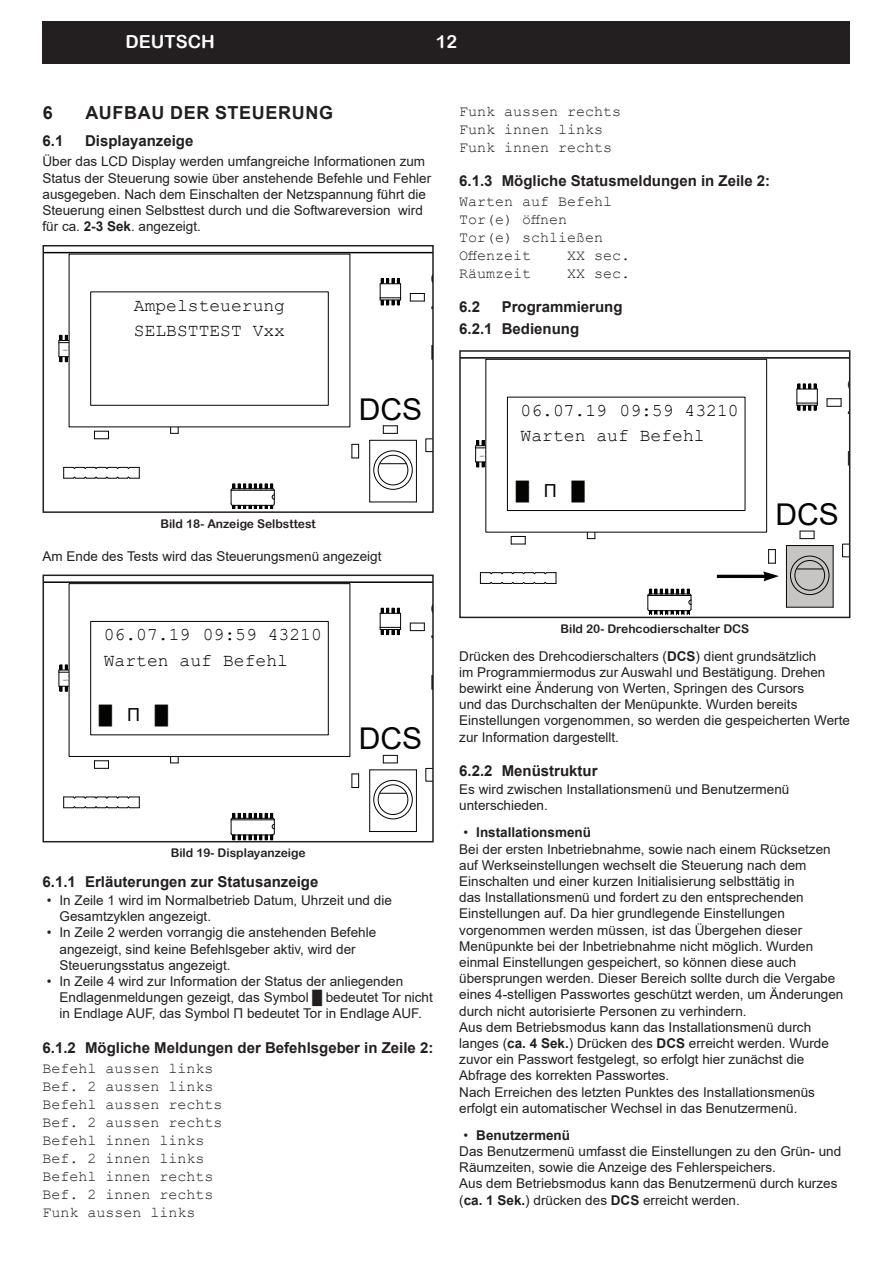
<style>
.page{position:relative;width:893px;height:1263px;background:#fff}
.page>*{position:absolute;margin:0;border:0;box-sizing:border-box;transform-origin:0 0}
.t1{font:30px "Arial";color:#040503}
.t2{font:18px/25.5px "Courier New";color:#040503}
.t3{font:700 18px "Arial";letter-spacing:.035em;color:#231f20}
.t4{font:18px "Arial Rounded MT Bold";color:#fff}
.t5{font:18px "Arial";color:#040503}
.t6{font:15px/18px "Courier New";color:#231f20}
.t7{font:700 15px/22.2px "Arial";color:#231f20}
.t8{font:13.5px/16.2px "Arial";color:#231f20}
.t9{font:12px "Arial Rounded MT Bold";color:#231f20}
.t10{font:7.5px "Tahoma Standard";letter-spacing:.015em;color:#040503}
.s1{font-weight:700}
</style>
<div class="page">
<div style="left:43px;top:21px;width:807px;height:43px;background:#231f20"></div>
<svg style="left:46px;top:251px;width:385px;height:252px"></svg>
<svg style="left:383px;top:425px;width:15px;height:9px"></svg>
<svg style="left:170px;top:427px;width:9px;height:7px"></svg>
<svg style="left:410px;top:293px;width:15px;height:9px"></svg>
<hr style="left:370px;top:502px;width:46px;height:1px;background:#040503">
<hr style="left:416px;top:440px;width:1px;height:62px;background:#040503">
<hr style="left:370px;top:440px;width:46px;height:1px;background:#040503">
<hr style="left:369px;top:440px;width:1px;height:62px;background:#040503">
<svg style="left:380px;top:463px;width:26px;height:1px"></svg>
<div style="left:373px;top:450px;width:40px;height:40px;border:1px solid #040503;border-radius:50%"></div>
<div style="left:378px;top:455px;width:30px;height:30px;border:1px solid #040503;border-radius:50%"></div>
<svg style="left:94px;top:431px;width:15px;height:8px"></svg>
<svg style="left:352px;top:444px;width:7px;height:15px"></svg>
<svg style="left:63px;top:466px;width:77px;height:13px"></svg>
<svg style="left:58px;top:335px;width:11px;height:27px"></svg>
<svg style="left:230px;top:484px;width:45px;height:25px"></svg>
<svg style="left:380px;top:279px;width:21px;height:26px"></svg>
<div style="left:69px;top:254px;width:281px;height:173px;background:#fff"></div>
<div style="left:90px;top:291px;width:239px;height:115px;border:1px solid #040503"></div>
<svg style="left:425px;top:438px;width:6px;height:14px"></svg>
<div style="left:43px;top:245px;width:391px;height:268px;border:2px solid #231f20"></div>
<svg style="left:46px;top:581px;width:385px;height:251px"></svg>
<svg style="left:383px;top:755px;width:15px;height:9px"></svg>
<svg style="left:170px;top:757px;width:9px;height:7px"></svg>
<svg style="left:410px;top:623px;width:15px;height:8px"></svg>
<hr style="left:370px;top:831px;width:46px;height:1px;background:#040503">
<hr style="left:416px;top:770px;width:1px;height:61px;background:#040503">
<hr style="left:370px;top:769px;width:46px;height:1px;background:#040503">
<hr style="left:369px;top:770px;width:1px;height:61px;background:#040503">
<svg style="left:380px;top:793px;width:26px;height:1px"></svg>
<div style="left:373px;top:780px;width:40px;height:39px;border:1px solid #040503;border-radius:50%"></div>
<div style="left:378px;top:784px;width:30px;height:31px;border:1px solid #040503;border-radius:50%"></div>
<svg style="left:94px;top:760px;width:15px;height:9px"></svg>
<svg style="left:352px;top:774px;width:7px;height:14px"></svg>
<svg style="left:63px;top:796px;width:77px;height:13px"></svg>
<svg style="left:58px;top:665px;width:11px;height:26px"></svg>
<svg style="left:230px;top:813px;width:45px;height:26px"></svg>
<svg style="left:380px;top:608px;width:21px;height:27px"></svg>
<div style="left:69px;top:584px;width:281px;height:172px;background:#fff"></div>
<div style="left:69px;top:583px;width:281px;height:174px;border:1px solid #040503"></div>
<div style="left:90px;top:621px;width:239px;height:114px;border:1px solid #040503"></div>
<svg style="left:425px;top:768px;width:6px;height:13px"></svg>
<div style="left:43px;top:574px;width:391px;height:268px;border:2px solid #231f20"></div>
<svg style="left:462px;top:357px;width:385px;height:251px"></svg>
<svg style="left:800px;top:531px;width:15px;height:8px"></svg>
<svg style="left:587px;top:532px;width:9px;height:7px"></svg>
<svg style="left:827px;top:398px;width:15px;height:9px"></svg>
<hr style="left:786px;top:607px;width:47px;height:1px;background:#040503">
<hr style="left:833px;top:545px;width:1px;height:62px;background:#040503">
<hr style="left:786px;top:545px;width:47px;height:1px;background:#040503">
<hr style="left:786px;top:545px;width:1px;height:62px;background:#040503">
<svg style="left:797px;top:569px;width:25px;height:1px"></svg>
<div style="left:790px;top:556px;width:39px;height:39px;border:1px solid #040503;border-radius:50%"></div>
<div style="left:794px;top:560px;width:31px;height:30px;border:1px solid #040503;border-radius:50%"></div>
<svg style="left:511px;top:536px;width:15px;height:9px"></svg>
<svg style="left:768px;top:549px;width:8px;height:15px"></svg>
<svg style="left:480px;top:572px;width:77px;height:12px"></svg>
<svg style="left:475px;top:437px;width:10px;height:81px"></svg>
<svg style="left:647px;top:589px;width:45px;height:25px"></svg>
<svg style="left:796px;top:384px;width:22px;height:26px"></svg>
<div style="left:486px;top:359px;width:281px;height:173px;background:#fff"></div>
<div style="left:485px;top:359px;width:282px;height:173px;border:1px solid #040503"></div>
<div style="left:507px;top:397px;width:238px;height:114px;border:1px solid #040503"></div>
<svg style="left:842px;top:544px;width:5px;height:13px"></svg>
<svg style="left:717px;top:571px;width:62px;height:10px"></svg>
<div style="left:459px;top:350px;width:391px;height:268px;border:2px solid #231f20"></div>
<h2 class="t4" style="left:125px;top:31px;width:91px">DEUTSCH</h2>
<h2 class="t4" style="left:436px;top:31px;width:23px">12</h2>
<h2 class="t3" style="left:43px;top:100px;width:12px">6</h2>
<h2 class="t3" style="left:85px;top:100px;width:249px">AUFBAU DER STEUERUNG</h2>
<p class="t7" style="left:43px;top:130px;width:22px">6.1</p>
<p class="t7" style="left:85px;top:130px;width:110px">Displayanzeige</p>
<p class="t8" style="left:43px;top:153px;width:390px">Über das LCD Display werden umfangreiche Informationen zum Status der Steuerung sowie über anstehende Befehle und Fehler ausgegeben. Nach dem Einschalten der Netzspannung führt die Steuerung einen Selbsttest durch und die Softwareversion wird für ca. <span class="s1">2-3 Sek</span>. angezeigt.</p>
<h2 class="t2" style="left:134px;top:292px;width:153px">Ampelsteuerung<br>SELBSTTEST Vxx</h2>
<h1 class="t1" style="left:359px;top:388px;width:65px">DCS</h1>
<p class="t9" style="left:160px;top:516px;width:157px">Bild 18- Anzeige Selbsttest</p>
<p class="t8" style="left:43px;top:548px;width:340px">Am Ende des Tests wird das Steuerungsmenü angezeigt</p>
<h2 class="t2" style="left:104px;top:621px;width:220px">06.07.19 09:59 43210<br>Warten auf Befehl</h2>
<h2 class="t5" style="left:99px;top:702px;width:70px">█Π█</h2>
<p class="t10" style="left:111px;top:654px;width:14px">C60</p>
<p class="t10" style="left:92px;top:717px;width:11px">Q1</p>
<h1 class="t1" style="left:359px;top:718px;width:65px">DCS</h1>
<p class="t9" style="left:171px;top:846px;width:136px">Bild 19- Displayanzeige</p>
<p class="t7" style="left:43px;top:870px;width:277px">6.1.1 Erläuterungen zur Statusanzeige</p>
<p class="t8" style="left:60px;top:892px;width:334px;text-indent:-13px">• In Zeile 1 wird im Normalbetrieb Datum, Uhrzeit und die<br>Gesamtzyklen angezeigt.</p>
<p class="t8" style="left:60px;top:924px;width:318px;text-indent:-13px">• In Zeile 2 werden vorrangig die anstehenden Befehle angezeigt, sind keine Befehlsgeber aktiv, wird der<br>Steuerungsstatus angezeigt.</p>
<p class="t8" style="left:60px;top:973px;width:375px;text-indent:-13px">• In Zeile 4 wird zur Information der Status der anliegenden<br>Endlagenmeldungen gezeigt, das Symbol █ bedeutet Tor nicht in Endlage AUF, das Symbol Π bedeutet Tor in Endlage AUF.</p>
<p class="t7" style="left:43px;top:1036px;width:392px">6.1.2 Mögliche Meldungen der Befehlsgeber in Zeile 2:</p>
<p class="t6" style="left:43px;top:1058px;width:182px">Befehl aussen links<br>Bef. 2 aussen links<br>Befehl aussen rechts<br>Bef. 2 aussen rechts<br>Befehl innen links<br>Bef. 2 innen links<br>Befehl innen rechts<br>Bef. 2 innen rechts<br>Funk aussen links</p>
<p class="t6" style="left:459px;top:101px;width:163px">Funk aussen rechts<br>Funk innen links<br>Funk innen rechts</p>
<p class="t7" style="left:459px;top:169px;width:312px">6.1.3 Mögliche Statusmeldungen in Zeile 2:</p>
<p class="t6" style="left:459px;top:192px;width:154px">Warten auf Befehl<br>Tor(e) öffnen<br>Tor(e) schließen<br>Offenzeit</p>
<p class="t6" style="left:567px;top:246px;width:64px">XX sec.</p>
<p class="t6" style="left:459px;top:264px;width:73px">Räumzeit</p>
<p class="t6" style="left:567px;top:264px;width:64px">XX sec.</p>
<p class="t7" style="left:459px;top:296px;width:22px">6.2</p>
<p class="t7" style="left:459px;top:296px;width:165px;text-indent:43px">Programmierung<br>6.2.1 Bedienung</p>
<h2 class="t2" style="left:520px;top:397px;width:220px">06.07.19 09:59 43210<br>Warten auf Befehl</h2>
<h2 class="t5" style="left:516px;top:478px;width:70px">█Π█</h2>
<p class="t10" style="left:528px;top:429px;width:14px">C60</p>
<p class="t10" style="left:509px;top:493px;width:11px">Q1</p>
<h1 class="t1" style="left:775px;top:494px;width:65px">DCS</h1>
<p class="t9" style="left:560px;top:621px;width:190px">Bild 20- Drehcodierschalter DCS</p>
<p class="t8" style="left:459px;top:648px;width:392px">Drücken des Drehcodierschalters (<span class="s1">DCS</span>) dient grundsätzlich<br>im Programmiermodus zur Auswahl und Bestätigung. Drehen bewirkt eine Änderung von Werten, Springen des Cursors<br>und das Durchschalten der Menüpunkte. Wurden bereits Einstellungen vorgenommen, so werden die gespeicherten Werte zur Information dargestellt.</p>
<p class="t7" style="left:459px;top:760px;width:140px">6.2.2 Menüstruktur</p>
<p class="t8" style="left:459px;top:781px;width:332px">Es wird zwischen Installationsmenü und Benutzermenü unterschieden.</p>
<p class="t8" style="left:459px;top:824px;width:386px;text-indent:4px">• <span class="s1">Installationsmenü<br></span>Bei der ersten Inbetriebnahme, sowie nach einem Rücksetzen auf Werkseinstellungen wechselt die Steuerung nach dem Einschalten und einer kurzen Initialisierung selbsttätig in<br>das Installationsmenü und fordert zu den entsprechenden Einstellungen auf. Da hier grundlegende Einstellungen vorgenommen werden müssen, ist das Übergehen dieser Menüpunkte bei der Inbetriebnahme nicht möglich. Wurden einmal Einstellungen gespeichert, so können diese auch übersprungen werden. Dieser Bereich sollte durch die Vergabe eines 4-stelligen Passwortes geschützt werden, um Änderungen durch nicht autorisierte Personen zu verhindern.<br>Aus dem Betriebsmodus kann das Installationsmenü durch langes (<span class="s1">ca. 4 Sek.</span>) Drücken des <span class="s1">DCS</span> erreicht werden. Wurde zuvor ein Passwort festgelegt, so erfolgt hier zunächst die Abfrage des korrekten Passwortes.<br>Nach Erreichen des letzten Punktes des Installationsmenüs erfolgt ein automatischer Wechsel in das Benutzermenü.</p>
<p class="t8" style="left:459px;top:1127px;width:383px;text-indent:4px">• <span class="s1">Benutzermenü<br></span>Das Benutzermenü umfasst die Einstellungen zu den Grün- und Räumzeiten, sowie die Anzeige des Fehlerspeichers.<br>Aus dem Betriebsmodus kann das Benutzermenü durch kurzes (<span class="s1">ca. 1 Sek.</span>) drücken des <span class="s1">DCS</span> erreicht werden.</p>
</div>
